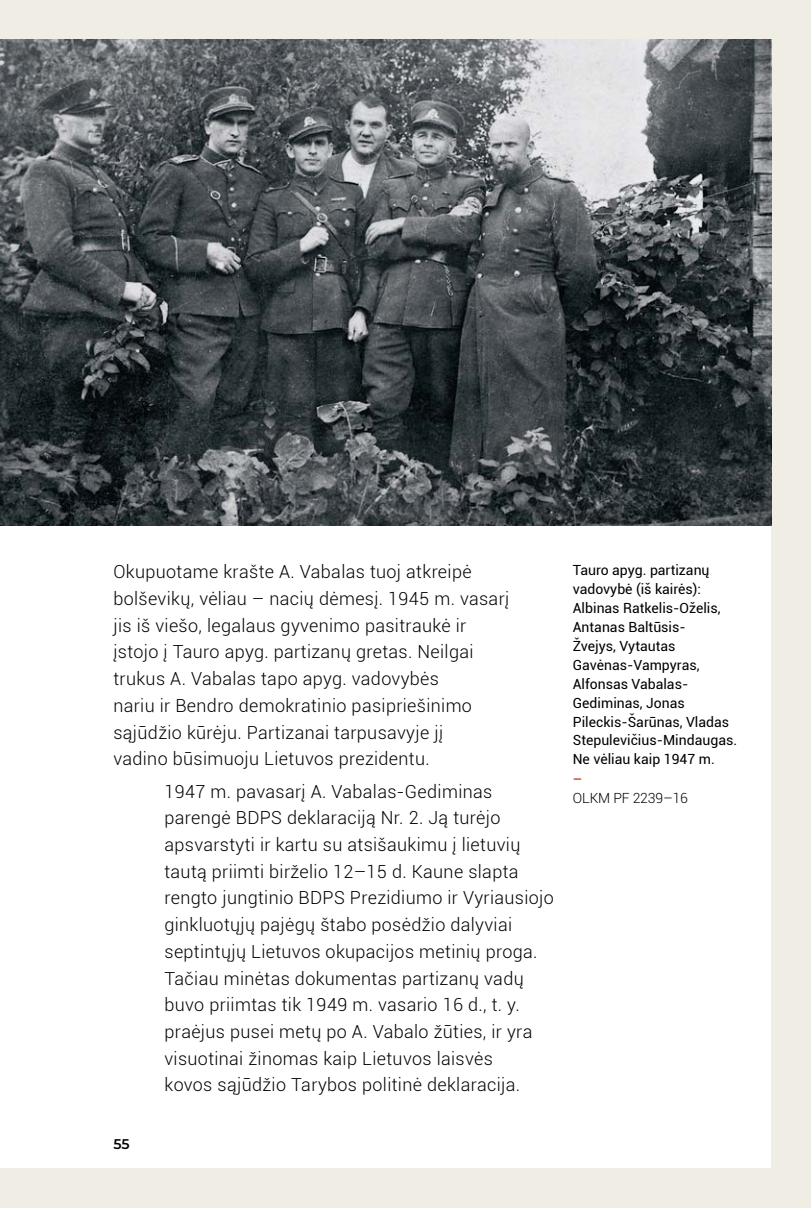
<style>
.page{position:relative;width:811px;height:1208px;background:#fff}
.page>*{position:absolute;margin:0;border:0;box-sizing:border-box;transform-origin:0 0}
.t1{font:300 18px/26.6px "Roboto";letter-spacing:.02em;color:#000}
.t2{font:14px/19px "Roboto";color:#000}
.t3{font:300 14px "Roboto";letter-spacing:-.01em;color:#000}
.t4{font:600 14px "Montserrat";color:#000}
.t5{font:700 14px "Roboto";color:#cc5e3b}
</style>
<div class="page">
<div style="left:0;top:0;width:811px;height:40px;background:#efede4"></div>
<div style="left:0;top:1168px;width:811px;height:40px;background:#efede4"></div>
<div style="left:771px;top:0;width:40px;height:1208px;background:#efede4"></div>
<img style="left:0;top:40px;width:771px;height:485px">
<p class="t1" style="left:113px;top:558px;width:397px">Okupuotame krašte A. Vabalas tuoj atkreipė bolševikų, vėliau – nacių dėmesį. 1945 m. vasarį jis iš viešo, legalaus gyvenimo pasitraukė ir įstojo į Tauro apyg. partizanų gretas. Neilgai trukus A. Vabalas tapo apyg. vadovybės<br>nariu ir Bendro demokratinio pasipriešinimo sąjūdžio kūrėju. Partizanai tarpusavyje jį<br>vadino būsimuoju Lietuvos prezidentu.</p>
<p class="t1" style="left:164px;top:777px;width:391px">1947 m. pavasarį A. Vabalas-Gediminas parengė BDPS deklaraciją Nr. 2. Ją turėjo apsvarstyti ir kartu su atsišaukimu į lietuvių tautą priimti birželio 12–15 d. Kaune slapta rengto jungtinio BDPS Prezidiumo ir Vyriausiojo ginkluotųjų pajėgų štabo posėdžio dalyviai septintųjų Lietuvos okupacijos metinių proga.<br>Tačiau minėtas dokumentas partizanų vadų buvo priimtas tik 1949 m. vasario 16 d., t. y. praėjus pusei metų po A. Vabalo žūties, ir yra visuotinai žinomas kaip Lietuvos laisvės<br>kovos sąjūdžio Tarybos politinė deklaracija.</p>
<p class="t4" style="left:113px;top:1134px;width:18px">55</p>
<p class="t2" style="left:573px;top:560px;width:166px">Tauro apyg. partizanų vadovybė (iš kairės):<br>Albinas Ratkelis-Oželis,<br>Antanas Baltūsis-<br>Žvejys, Vytautas<br>Gavėnas-Vampyras,<br>Alfonsas Vabalas-<br>Gediminas, Jonas<br>Pileckis-Šarūnas, Vladas<br>Stepulevičius-Mindaugas.<br>Ne vėliau kaip 1947 m.</p>
<p class="t5" style="left:573px;top:769px;width:11px">–</p>
<p class="t3" style="left:573px;top:788px;width:117px">OLKM PF 2239–16</p>
</div>
